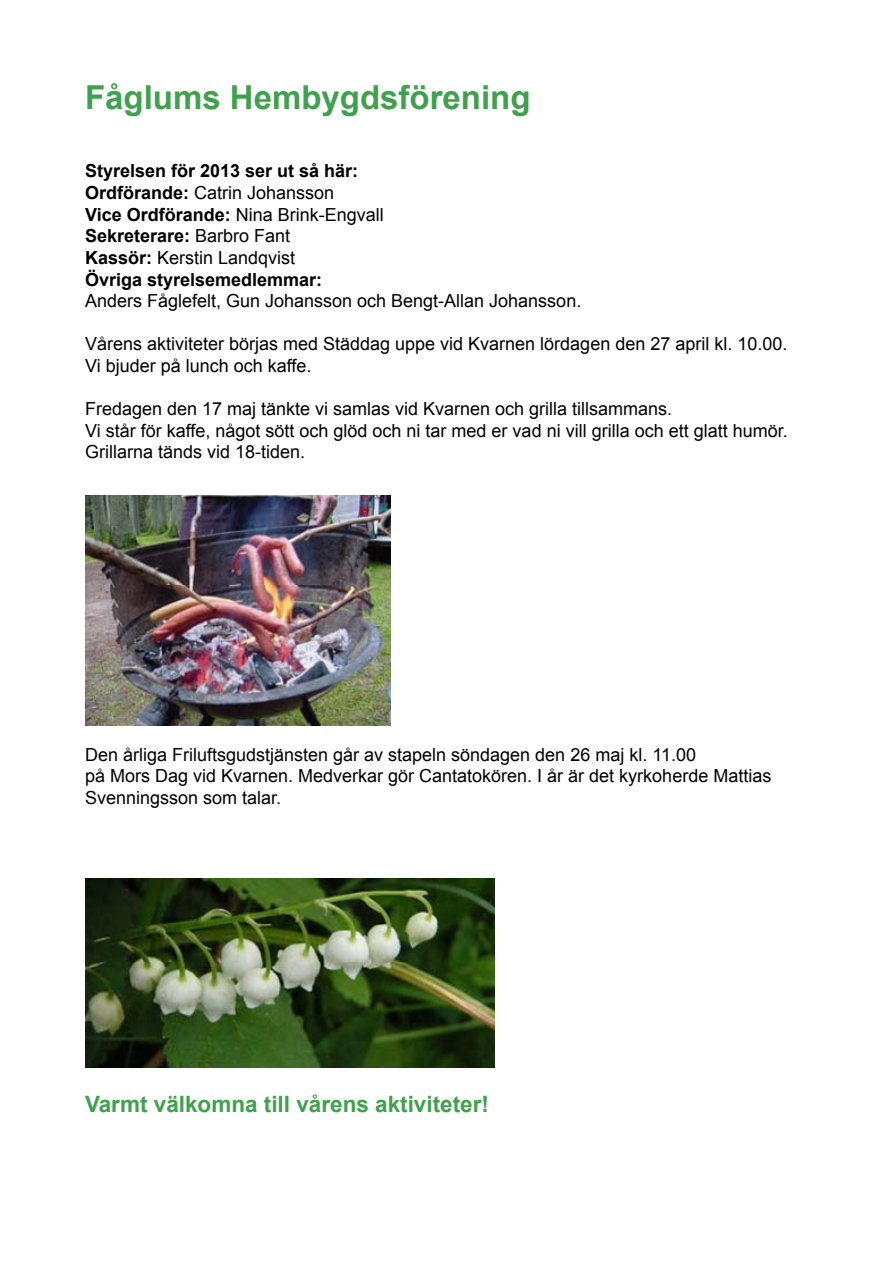
<style>
.page{position:relative;width:893px;height:1263px;background:#fff}
.page>*{position:absolute;margin:0;border:0;box-sizing:border-box;transform-origin:0 0}
.t1{font:700 33px "Arial";color:#40a14d}
.t2{font:700 22.5px "Arial";color:#40a14d}
.t3{font:18px/21.6px "Arial";color:#000}
.t4{font:700 18px/21.6px "Arial";color:#000}
.s1{font-weight:400}
</style>
<div class="page">
<img style="left:85px;top:496px;width:306px;height:229px">
<img style="left:85px;top:879px;width:410px;height:188px">
<h1 class="t1" style="left:85px;top:76px;width:447px">Fåglums Hembygdsförening</h1>
<p class="t4" style="left:85px;top:161px;width:300px">Styrelsen för 2013 ser ut så här:<br>Ordförande: <span class="s1">Catrin Johansson<br></span>Vice Ordförande: <span class="s1">Nina Brink-Engvall<br></span>Sekreterare: <span class="s1">Barbro Fant<br></span>Kassör: <span class="s1">Kerstin Landqvist<br></span>Övriga styrelsemedlemmar:</p>
<p class="t3" style="left:85px;top:290px;width:498px">Anders Fåglefelt, Gun Johansson och Bengt-Allan Johansson.</p>
<p class="t3" style="left:85px;top:333px;width:704px">Vårens aktiviteter börjas med Städdag uppe vid Kvarnen lördagen den 27 april kl. 10.00.<br>Vi bjuder på lunch och kaffe.</p>
<p class="t3" style="left:85px;top:398px;width:704px">Fredagen den 17 maj tänkte vi samlas vid Kvarnen och grilla tillsammans.<br>Vi står för kaffe, något sött och glöd och ni tar med er vad ni vill grilla och ett glatt humör.<br>Grillarna tänds vid 18-tiden.</p>
<p class="t3" style="left:85px;top:744px;width:688px">Den årliga Friluftsgudstjänsten går av stapeln söndagen den 26 maj kl. 11.00<br>på Mors Dag vid Kvarnen. Medverkar gör Cantatokören. I år är det kyrkoherde Mattias<br>Svenningsson som talar.</p>
<p class="t2" style="left:85px;top:1089px;width:405px">Varmt välkomna till vårens aktiviteter!</p>
</div>
